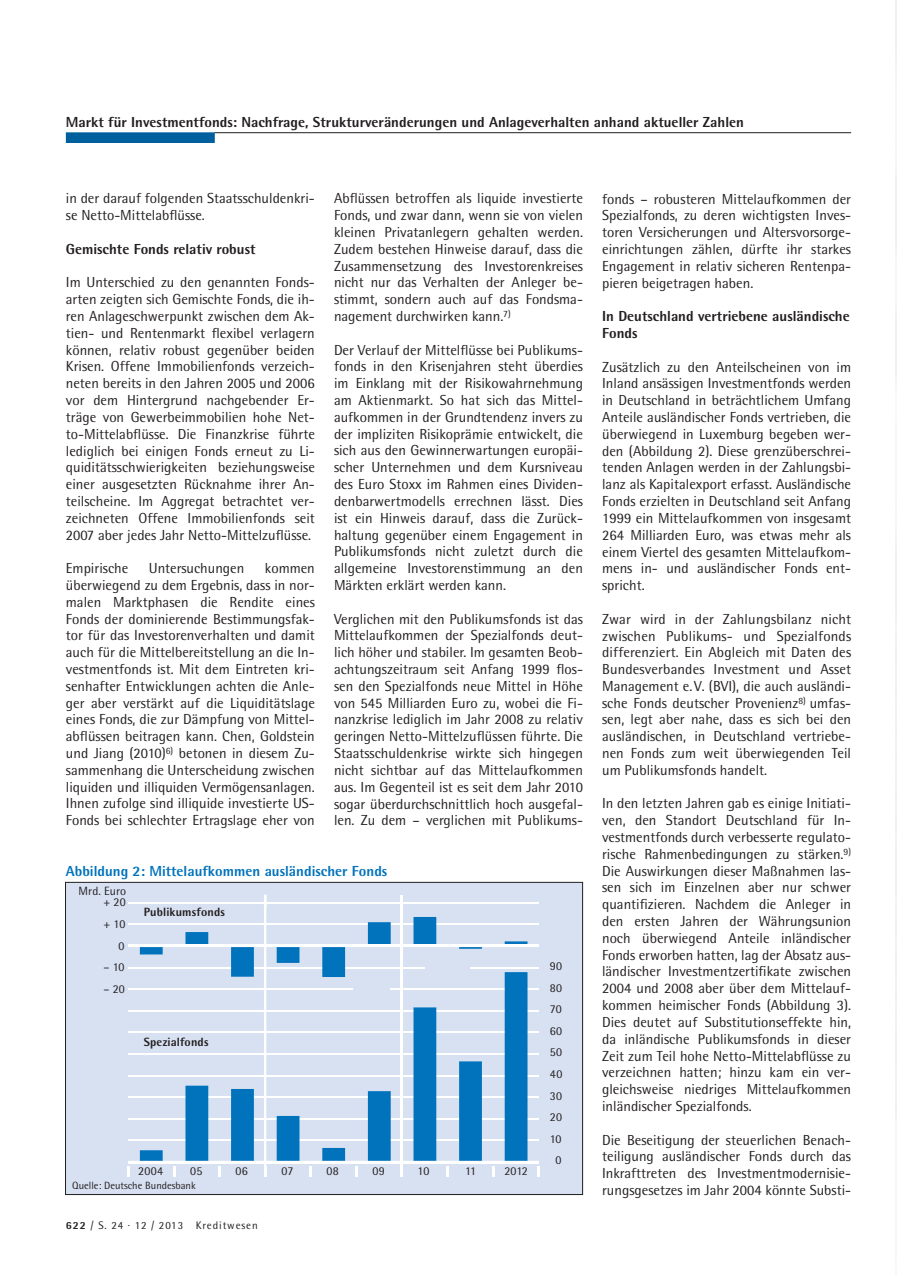
<style>
.page{position:relative;width:897px;height:1275px;background:#fff}
.page>*{position:absolute;margin:0;border:0;box-sizing:border-box;transform-origin:0 0}
.t1{font:14.55px/16.8px "Rotis Semi Sans";color:#231f20;text-align:justify}
.t2{font:800 14.55px/16.8px "Rotis Semi Sans";color:#231f20}
.t3{font:800 14.55px "Rotis Semi Sans";color:#0073bc}
.t4{font:12px "Rotis Semi Sans";letter-spacing:.01em;color:#231f20}
.t5{font:800 12px "Rotis Semi Sans";letter-spacing:.015em;color:#231f20}
.t6{font:10.95px "Rotis Semi Sans";letter-spacing:.08em;color:#231f20}
.t7{font:10.5px "Rotis Semi Sans";color:#231f20}
.s1{font-weight:800}
</style>
<div class="page">
<hr style="left:214px;top:132px;width:636px;height:1px;background:#231f20">
<div style="left:67px;top:133px;width:147px;height:9px;background:#00609d"></div>
<div style="left:66px;top:132px;width:149px;height:11px;border:2px solid #00609d"></div>
<div style="left:65px;top:882px;width:517px;height:312px;background:#d8e1f2"></div>
<hr style="left:264px;top:894px;width:2px;height:272px;background:#fff">
<hr style="left:400px;top:895px;width:3px;height:271px;background:#fff">
<svg style="left:127px;top:1166px;width:3px;height:10px"></svg>
<svg style="left:173px;top:1166px;width:2px;height:10px"></svg>
<svg style="left:218px;top:1166px;width:3px;height:10px"></svg>
<svg style="left:264px;top:1166px;width:2px;height:10px"></svg>
<svg style="left:309px;top:1166px;width:3px;height:10px"></svg>
<svg style="left:355px;top:1166px;width:3px;height:10px"></svg>
<svg style="left:400px;top:1166px;width:3px;height:10px"></svg>
<svg style="left:446px;top:1166px;width:3px;height:10px"></svg>
<svg style="left:492px;top:1166px;width:2px;height:10px"></svg>
<svg style="left:537px;top:1166px;width:3px;height:10px"></svg>
<hr style="left:128px;top:988px;width:224px;height:1px;background:#fff">
<hr style="left:128px;top:967px;width:296px;height:1px;background:#fff">
<hr style="left:128px;top:924px;width:410px;height:1px;background:#fff">
<hr style="left:128px;top:923px;width:410px;height:1px;background:#fff">
<hr style="left:128px;top:902px;width:410px;height:1px;background:#fff">
<hr style="left:128px;top:1139px;width:410px;height:2px;background:#fff">
<hr style="left:128px;top:1118px;width:410px;height:1px;background:#fff">
<hr style="left:128px;top:1096px;width:410px;height:1px;background:#fff">
<hr style="left:128px;top:1075px;width:410px;height:1px;background:#fff">
<hr style="left:128px;top:1053px;width:410px;height:1px;background:#fff">
<hr style="left:128px;top:1032px;width:410px;height:1px;background:#fff">
<hr style="left:128px;top:1031px;width:410px;height:1px;background:#fff">
<hr style="left:128px;top:1010px;width:410px;height:1px;background:#fff">
<hr style="left:390px;top:988px;width:148px;height:1px;background:#fff">
<hr style="left:470px;top:967px;width:68px;height:1px;background:#fff">
<svg style="left:140px;top:917px;width:387px;height:55px"></svg>
<hr style="left:128px;top:944px;width:410px;height:3px;background:#fff">
<svg style="left:140px;top:972px;width:387px;height:188px"></svg>
<hr style="left:128px;top:1160px;width:410px;height:3px;background:#fff">
<div style="left:65px;top:882px;width:517px;height:313px;border:1px solid #231f20"></div>
<img style="left:895px;top:1px;width:1px;height:1122px">
<p class="t2" style="left:66px;top:114px;width:679px">Markt für Investmentfonds: Nachfrage, Strukturveränderungen und Anlageverhalten anhand aktueller Zahlen</p>
<p class="t1" style="left:66px;top:190px;width:250px">in der darauf folgenden Staatsschuldenkri&shy;se Netto-Mittelabflüsse.</p>
<p class="t2" style="left:66px;top:240px;width:191px">Gemischte Fonds relativ robust</p>
<p class="t1" style="left:66px;top:274px;width:250px">Im Unterschied zu den genannten Fonds&shy;arten zeigten sich Gemischte Fonds, die ih&shy;ren Anlageschwerpunkt zwischen dem Ak&shy;tien- und Rentenmarkt flexibel verlagern können, relativ robust gegenüber beiden Krisen. Offene Immobilienfonds verzeich&shy;neten bereits in den Jahren 2005 und 2006 vor dem Hintergrund nachgebender Er&shy;träge von Gewerbeimmobilien hohe Net&shy;to-Mittelabflüsse. Die Finanzkrise führte lediglich bei einigen Fonds erneut zu Li&shy;quiditätsschwierigkeiten beziehungsweise einer ausgesetzten Rücknahme ihrer An&shy;teilscheine. Im Aggregat betrachtet ver&shy;zeichneten Offene Immobilienfonds seit 2007 aber jedes Jahr Netto-Mittelzuflüsse.</p>
<p class="t1" style="left:66px;top:560px;width:64px">Empirische</p>
<p class="t1" style="left:149px;top:560px;width:97px">Untersuchungen</p>
<p class="t1" style="left:66px;top:560px;width:250px;text-indent:199px">kommen überwiegend zu dem Ergebnis, dass in nor&shy;malen Marktphasen die Rendite eines Fonds der dominierende Bestimmungsfak&shy;tor für das Investorenverhalten und damit auch für die Mittelbereitstellung an die In&shy;vestmentfonds ist. Mit dem Eintreten kri&shy;senhafter Entwicklungen achten die Anle&shy;ger aber verstärkt auf die Liquiditätslage eines Fonds, die zur Dämpfung von Mittel&shy;abflüssen beitragen kann. Chen, Goldstein und Jiang (2010)<sup>6)</sup> betonen in diesem Zu&shy;sammenhang die Unterscheidung zwischen liquiden und illiquiden Vermögensanlagen.<br>Ihnen zufolge sind illiquide investierte US-Fonds bei schlechter Ertragslage eher von</p>
<p class="t1" style="left:334px;top:190px;width:250px">Abflüssen betroffen als liquide investierte Fonds, und zwar dann, wenn sie von vielen kleinen Privatanlegern gehalten werden.<br>Zudem bestehen Hinweise darauf, dass die Zusammensetzung des Investorenkreises nicht nur das Verhalten der Anleger be&shy;stimmt, sondern auch auf das Fondsma&shy;nagement durchwirken kann.<sup>7)</sup></p>
<p class="t1" style="left:334px;top:341px;width:250px">Der Verlauf der Mittelflüsse bei Publikums&shy;fonds in den Krisenjahren steht überdies im Einklang mit der Risikowahrnehmung am Aktienmarkt. So hat sich das Mittel&shy;aufkommen in der Grundtendenz invers zu der impliziten Risikoprämie entwickelt, die sich aus den Gewinnerwartungen europäi&shy;scher Unternehmen und dem Kursniveau des Euro Stoxx im Rahmen eines Dividen&shy;denbarwertmodells errechnen lässt. Dies ist ein Hinweis darauf, dass die Zurück&shy;haltung gegenüber einem Engagement in Publikumsfonds nicht zuletzt durch die allgemeine Investorenstimmung an den Märkten erklärt werden kann.</p>
<p class="t1" style="left:334px;top:610px;width:250px">Verglichen mit den Publikumsfonds ist das Mittelaufkommen der Spezialfonds deut&shy;lich höher und stabiler. Im gesamten Beob&shy;achtungszeitraum seit Anfang 1999 flos&shy;sen den Spezialfonds neue Mittel in Höhe von 545 Milliarden Euro zu, wobei die Fi&shy;nanzkrise lediglich im Jahr 2008 zu relativ geringen Netto-Mittelzuflüssen führte. Die Staatsschuldenkrise wirkte sich hingegen nicht sichtbar auf das Mittelaufkommen aus. Im Gegenteil ist es seit dem Jahr 2010 sogar überdurchschnittlich hoch ausgefal&shy;len. Zu dem – verglichen mit Publikums-</p>
<p class="t3" style="left:66px;top:861px;width:323px">Abbildung 2: Mittelaufkommen ausländischer Fonds</p>
<p class="t4" style="left:79px;top:883px;width:49px">Mrd. Euro</p>
<p class="t4" style="left:103px;top:895px;width:24px">+ 20</p>
<p class="t4" style="left:103px;top:917px;width:23px">+ 10</p>
<p class="t4" style="left:118px;top:938px;width:8px">0</p>
<p class="t4" style="left:103px;top:960px;width:22px">– 10</p>
<p class="t4" style="left:103px;top:981px;width:23px">– 20</p>
<p class="t5" style="left:144px;top:904px;width:83px">Publikumsfonds</p>
<p class="t5" style="left:144px;top:1034px;width:66px">Spezialfonds</p>
<p class="t4" style="left:138px;top:1163px;width:27px">2004</p>
<p class="t4" style="left:190px;top:1163px;width:14px">05</p>
<p class="t4" style="left:235px;top:1163px;width:14px">06</p>
<p class="t4" style="left:281px;top:1163px;width:13px">07</p>
<p class="t4" style="left:326px;top:1163px;width:14px">08</p>
<p class="t4" style="left:372px;top:1163px;width:14px">09</p>
<p class="t4" style="left:417px;top:1163px;width:13px">10</p>
<p class="t4" style="left:465px;top:1163px;width:13px">11</p>
<p class="t4" style="left:504px;top:1163px;width:25px">2012</p>
<p class="t7" style="left:72px;top:1179px;width:125px">Quelle: Deutsche Bundesbank</p>
<p class="t6" style="left:66px;top:1218px;width:193px"><span class="s1">622</span> / S. 24 · 12 / 2013 Kreditwesen</p>
<p class="t4" style="left:549px;top:958px;width:14px">90</p>
<p class="t4" style="left:549px;top:980px;width:14px">80</p>
<p class="t4" style="left:549px;top:1002px;width:14px">70</p>
<p class="t4" style="left:549px;top:1023px;width:14px">60</p>
<p class="t4" style="left:549px;top:1045px;width:14px">50</p>
<p class="t4" style="left:549px;top:1066px;width:14px">40</p>
<p class="t4" style="left:549px;top:1088px;width:14px">30</p>
<p class="t4" style="left:549px;top:1110px;width:14px">20</p>
<p class="t4" style="left:549px;top:1131px;width:13px">10</p>
<p class="t4" style="left:555px;top:1153px;width:8px">0</p>
<p class="t1" style="left:602px;top:190px;width:250px">fonds – robusteren Mittelaufkommen der Spezialfonds, zu deren wichtigsten Inves&shy;toren Versicherungen und Altersvorsorge&shy;einrichtungen zählen, dürfte ihr starkes Engagement in relativ sicheren Rentenpa&shy;pieren beigetragen haben.</p>
<p class="t2" style="left:602px;top:307px;width:249px">In Deutschland vertriebene ausländische<br>Fonds</p>
<p class="t1" style="left:602px;top:358px;width:250px">Zusätzlich zu den Anteilscheinen von im Inland ansässigen Investmentfonds werden in Deutschland in beträchtlichem Umfang Anteile ausländischer Fonds vertrieben, die überwiegend in Luxemburg begeben wer&shy;den (Abbildung 2). Diese grenzüberschrei&shy;tenden Anlagen werden in der Zahlungsbi&shy;lanz als Kapitalexport erfasst. Ausländische Fonds erzielten in Deutschland seit Anfang 1999 ein Mittelaufkommen von insgesamt 264 Milliarden Euro, was etwas mehr als einem Viertel des gesamten Mittelaufkom&shy;mens in- und ausländischer Fonds ent&shy;spricht.</p>
<p class="t1" style="left:602px;top:610px;width:250px">Zwar wird in der Zahlungsbilanz nicht zwischen Publikums- und Spezialfonds differenziert. Ein Abgleich mit Daten des Bundesverbandes Investment und Asset Management e.V. (BVI), die auch ausländi&shy;sche Fonds deutscher Provenienz<sup>8)</sup> umfas&shy;sen, legt aber nahe, dass es sich bei den aus ländischen, in Deutschland vertriebe&shy;nen Fonds zum weit überwiegenden Teil um Publikumsfonds handelt.</p>
<p class="t1" style="left:602px;top:795px;width:250px">In den letzten Jahren gab es einige Initiati&shy;ven, den Standort Deutschland für In&shy;vestmentfonds durch verbesserte regulato&shy;rische Rahmenbedingungen zu stärken.<sup>9)<br></sup>Die Auswirkungen dieser Maßnahmen las&shy;sen sich im Einzelnen aber nur schwer quantifizieren. Nachdem die Anleger in den ersten Jahren der Währungsunion noch überwiegend Anteile inländischer Fonds erworben hatten, lag der Absatz aus&shy;ländischer Investmentzertifikate zwischen 2004 und 2008 aber über dem Mittelauf&shy;kommen heimischer Fonds (Abbildung 3).<br>Dies deutet auf Substitutionseffekte hin, da inländische Publikumsfonds in dieser Zeit zum Teil hohe Netto-Mittelabflüsse zu verzeichnen hatten; hinzu kam ein ver&shy;gleichsweise niedriges Mittelaufkommen inländischer Spezialfonds.</p>
<p class="t1" style="left:602px;top:1131px;width:250px">Die Beseitigung der steuerlichen Benach&shy;teiligung ausländischer Fonds durch das Inkrafttreten des Investmentmodernisie&shy;rungsgesetzes im Jahr 2004 könnte Substi-</p>
</div>
